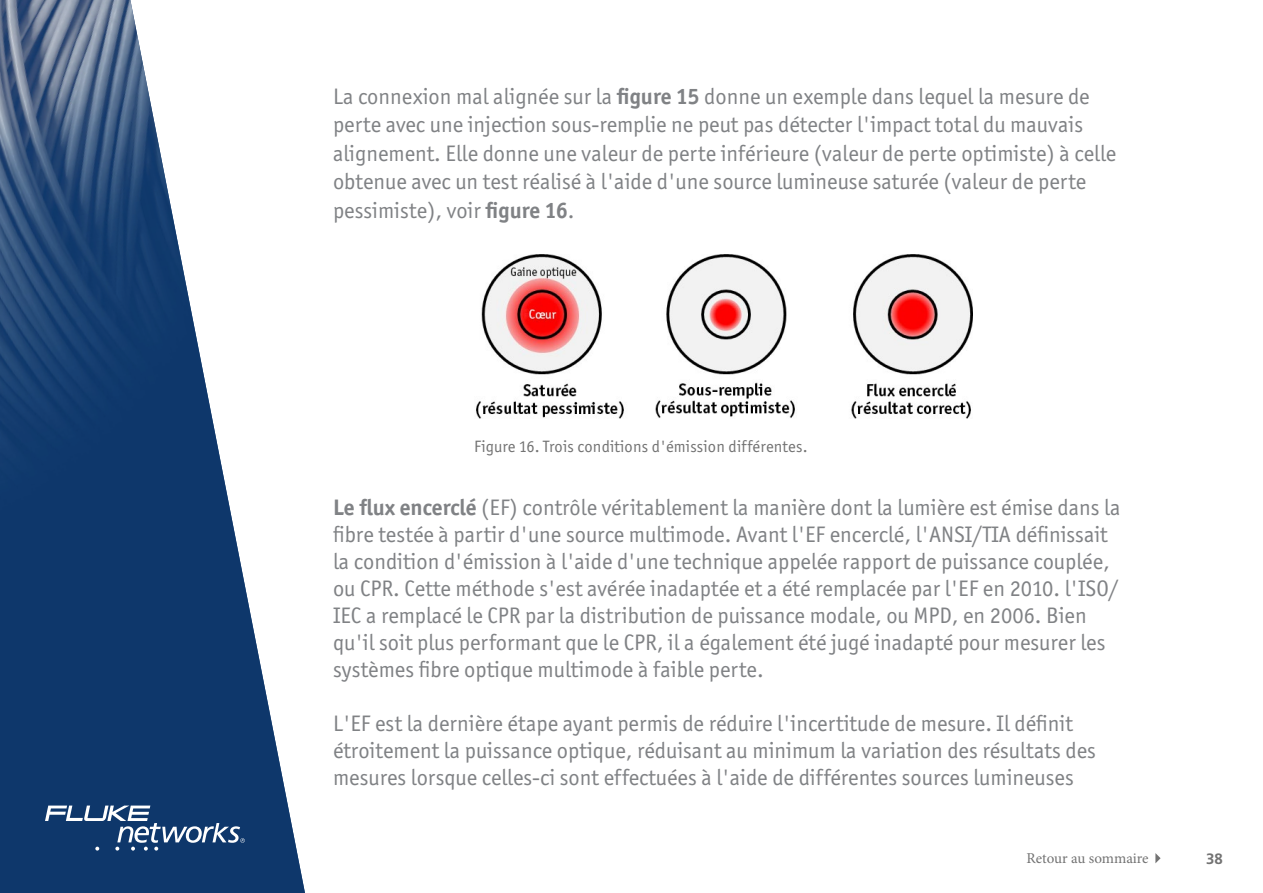
<style>
.page{position:relative;width:1263px;height:893px;background:#fff}
.page>*{position:absolute;margin:0;border:0;box-sizing:border-box;transform-origin:0 0}
.t1{font:22.5px/27px "Officina Sans ITC Std";color:#808285}
.t2{font:16.5px "Officina Sans ITC Std";letter-spacing:.01em;color:#737373}
.t3{font:15px "Minion Pro";letter-spacing:-.005em;color:#737373}
.t4{font:700 15px "Frutiger LT Std";color:#737373}
.s1{font-weight:700}
</style>
<div class="page">
<img style="left:0;top:0;width:305px;height:893px">
<svg style="left:45px;top:806px;width:200px;height:45px;background:#385984"></svg>
<svg style="left:1155px;top:853px;width:5px;height:10px"></svg>
<img style="left:476px;top:254px;width:496px;height:165px">
<p class="t1" style="left:333px;top:82px;width:785px;line-height:28.5px">La connexion mal alignée sur la <span class="s1">figure 15</span> donne un exemple dans lequel la mesure de perte avec une injection sous-remplie ne peut pas détecter l'impact total du mauvais alignement. Elle donne une valeur de perte inférieure (valeur de perte optimiste) à celle obtenue avec un test réalisé à l'aide d'une source lumineuse saturée (valeur de perte pessimiste), voir <span class="s1">figure 16</span>.</p>
<p class="t2" style="left:474px;top:437px;width:335px">Figure 16. Trois conditions d'émission différentes.</p>
<p class="t1" style="left:333px;top:494px;width:789px"><span class="s1">Le flux encerclé</span> (EF) contrôle véritablement la manière dont la lumière est émise dans la fibre testée à partir d'une source multimode. Avant l'EF encerclé, l'ANSI/TIA définissait la condition d'émission à l'aide d'une technique appelée rapport de puissance couplée, ou CPR. Cette méthode s'est avérée inadaptée et a été remplacée par l'EF en 2010. l'ISO/ IEC a remplacé le CPR par la distribution de puissance modale, ou MPD, en 2006. Bien qu'il soit plus performant que le CPR, il a également été jugé inadapté pour mesurer les systèmes fibre optique multimode à faible perte.</p>
<p class="t1" style="left:333px;top:710px;width:764px">L'EF est la dernière étape ayant permis de réduire l'incertitude de mesure. Il définit étroitement la puissance optique, réduisant au minimum la variation des résultats des mesures lorsque celles-ci sont effectuées à l'aide de différentes sources lumineuses</p>
<p class="t3" style="left:1026px;top:848px;width:124px">Retour au sommaire</p>
<p class="t4" style="left:1206px;top:850px;width:18px">38</p>
</div>
